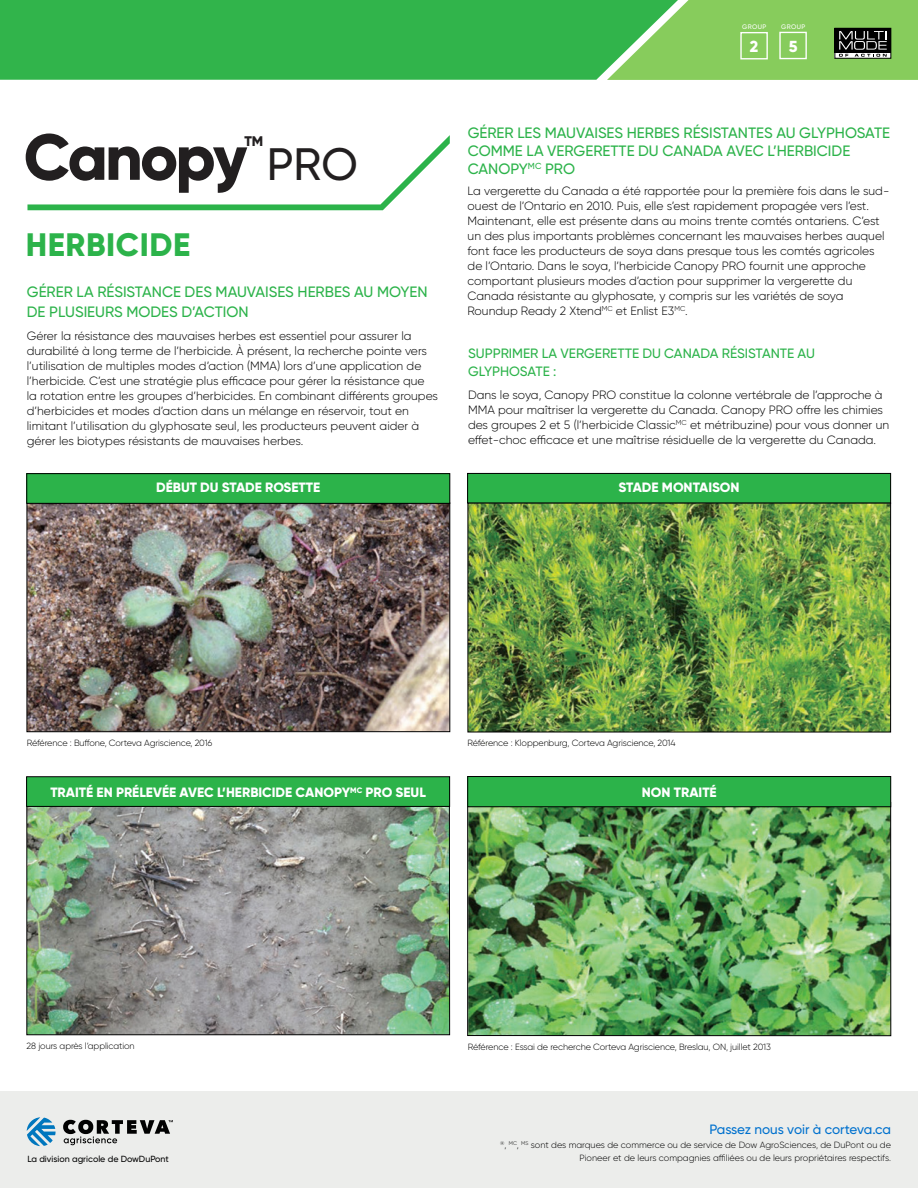
<style>
.page{position:relative;width:918px;height:1188px;background:#fff}
.page>*{position:absolute;margin:0;border:0;box-sizing:border-box;transform-origin:0 0}
.t1{font:800 64.8px "Gilroy";letter-spacing:-.045em;color:#221f20}
.t2{font:500 45.45px "Gilroy";color:#221f20}
.t3{font:800 32.4px "Gilroy";letter-spacing:.02em;color:#2cb34a}
.t4{font:800 15.9px "Gilroy";color:#fff}
.t5{font:500 15px/18px "Gilroy";color:#2cb34a}
.t6{font:800 13.95px "Gilroy";color:#221f20}
.t7{font:800 13.5px "Gilroy";color:#fff}
.t8{font:500 13.5px/18px "Gilroy";color:#2cb34a}
.t9{font:500 13.5px "Gilroy";letter-spacing:-.01em;color:#0071ce}
.t10{font:300 12px/15px "Gilroy";color:#000}
.t11{font:300 9px/13.5px "Gilroy";letter-spacing:-.01em;color:#000;text-align:right}
.t12{font:500 8.85px "Gilroy";color:#010101}
.t13{font:500 6.6px "Gilroy";letter-spacing:.06em;color:#fff}
</style>
<div class="page">
<div style="left:468px;top:473px;width:423px;height:30px;background:#2cb34a"></div>
<div style="left:467px;top:473px;width:424px;height:30px;border:1px solid #000"></div>
<img style="left:29px;top:505px;width:419px;height:225px">
<div style="left:27px;top:503px;width:423px;height:229px;border:1px solid #000"></div>
<img style="left:470px;top:505px;width:419px;height:225px">
<div style="left:468px;top:503px;width:423px;height:229px;border:1px solid #000"></div>
<div style="left:27px;top:474px;width:423px;height:29px;background:#2cb34a"></div>
<div style="left:27px;top:473px;width:423px;height:31px;border:1px solid #000"></div>
<div style="left:0;top:1091px;width:918px;height:97px;background:#ecedeb"></div>
<div style="left:0;top:0;width:607px;height:80px;background:#31b44b"></div>
<svg style="left:27px;top:135px;width:423px;height:75px"></svg>
<svg style="left:607px;top:0;width:311px;height:80px;background:#7dc15e"></svg>
<div style="left:740px;top:32px;width:28px;height:27px;border:1px solid #fff"></div>
<div style="left:779px;top:32px;width:28px;height:27px;border:1px solid #fff"></div>
<img style="left:29px;top:807px;width:419px;height:226px">
<img style="left:469px;top:807px;width:420px;height:227px">
<div style="left:27px;top:777px;width:423px;height:29px;background:#2cb34a"></div>
<div style="left:26px;top:777px;width:424px;height:30px;border:1px solid #000"></div>
<div style="left:468px;top:777px;width:423px;height:30px;background:#2cb34a"></div>
<div style="left:468px;top:776px;width:423px;height:31px;border:1px solid #000"></div>
<svg style="left:27px;top:1117px;width:29px;height:29px"></svg>
<svg style="left:63px;top:1120px;width:110px;height:25px"></svg>
<h1 class="t1" style="left:24px;top:116px;width:225px">Canopy</h1>
<p class="t6" style="left:244px;top:132px;width:20px">TM</p>
<h2 class="t2" style="left:267px;top:136px;width:92px">PRO</h2>
<h3 class="t3" style="left:26px;top:224px;width:166px">HERBICIDE</h3>
<p class="t5" style="left:27px;top:282px;width:402px;line-height:19.5px">GÉRER LA RÉSISTANCE DES MAUVAISES HERBES AU MOYEN<br>DE PLUSIEURS MODES D’ACTION</p>
<p class="t10" style="left:27px;top:329px;width:413px">Gérer la résistance des mauvaises herbes est essentiel pour assurer la durabilité à long terme de l’herbicide. À présent, la recherche pointe vers l’utilisation de multiples modes d’action (MMA) lors d’une application de l’herbicide. C’est une stratégie plus efficace pour gérer la résistance que<br>la rotation entre les groupes d’herbicides. En combinant différents groupes d’herbicides et modes d’action dans un mélange en réservoir, tout en limitant l’utilisation du glyphosate seul, les producteurs peuvent aider à gérer les biotypes résistants de mauvaises herbes.</p>
<p class="t13" style="left:742px;top:23px;width:26px">GROUP</p>
<h3 class="t4" style="left:750px;top:37px;width:10px">2</h3>
<p class="t13" style="left:781px;top:23px;width:26px">GROUP</p>
<h3 class="t4" style="left:789px;top:36px;width:10px">5</h3>
<p class="t5" style="left:468px;top:124px;width:424px">GÉRER LES MAUVAISES HERBES RÉSISTANTES AU GLYPHOSATE<br>COMME LA VERGERETTE DU CANADA AVEC L’HERBICIDE<br>CANOPY<sup>MC</sup> PRO</p>
<p class="t10" style="left:468px;top:183px;width:423px">La vergerette du Canada a été rapportée pour la première fois dans le sud&shy;ouest de l’Ontario en 2010. Puis, elle s’est rapidement propagée vers l’est.<br>Maintenant, elle est présente dans au moins trente comtés ontariens. C’est un des plus importants problèmes concernant les mauvaises herbes auquel font face les producteurs de soya dans presque tous les comtés agricoles de l’Ontario. Dans le soya, l’herbicide Canopy PRO fournit une approche comportant plusieurs modes d’action pour supprimer la vergerette du Canada résistante au glyphosate, y compris sur les variétés de soya Roundup Ready 2 Xtend<sup>MC</sup> et Enlist E3<sup>MC</sup>.</p>
<p class="t8" style="left:468px;top:344px;width:348px">SUPPRIMER LA VERGERETTE DU CANADA RÉSISTANTE AU<br>GLYPHOSATE :</p>
<p class="t10" style="left:468px;top:387px;width:423px">Dans le soya, Canopy PRO constitue la colonne vertébrale de l’approche à MMA pour maîtriser la vergerette du Canada. Canopy PRO offre les chimies des groupes 2 et 5 (l’herbicide Classic<sup>MC</sup> et métribuzine) pour vous donner un effet-choc efficace et une maîtrise résiduelle de la vergerette du Canada.</p>
<p class="t7" style="left:156px;top:479px;width:166px">DÉBUT DU STADE ROSETTE</p>
<p class="t7" style="left:619px;top:479px;width:123px">STADE MONTAISON</p>
<p class="t11" style="left:27px;top:736px;width:187px">Référence : Buffone, Corteva Agriscience, 2016</p>
<p class="t11" style="left:468px;top:736px;width:210px">Référence : Kloppenburg, Corteva Agriscience, 2014</p>
<p class="t7" style="left:50px;top:784px;width:377px">TRAITÉ EN PRÉLEVÉE AVEC L’HERBICIDE CANOPY<sup>MC</sup> PRO SEUL</p>
<p class="t7" style="left:642px;top:784px;width:76px">NON TRAITÉ</p>
<p class="t11" style="left:27px;top:1039px;width:110px">28 jours après l’application</p>
<p class="t11" style="left:468px;top:1040px;width:305px">Référence : Essai de recherche Corteva Agriscience, Breslau, ON, juillet 2013</p>
<p class="t12" style="left:27px;top:1153px;width:143px">La division agricole de DowDuPont</p>
<p class="t9" style="left:709px;top:1121px;width:183px">Passez nous voir à corteva.ca</p>
<p class="t11" style="left:500px;top:1138px;width:392px"><sup>®</sup>, <sup>MC</sup>, <sup>MS</sup> sont des marques de commerce ou de service de Dow AgroSciences, de DuPont ou de<br>Pioneer et de leurs compagnies affiliées ou de leurs propriétaires respectifs.</p>
</div>
